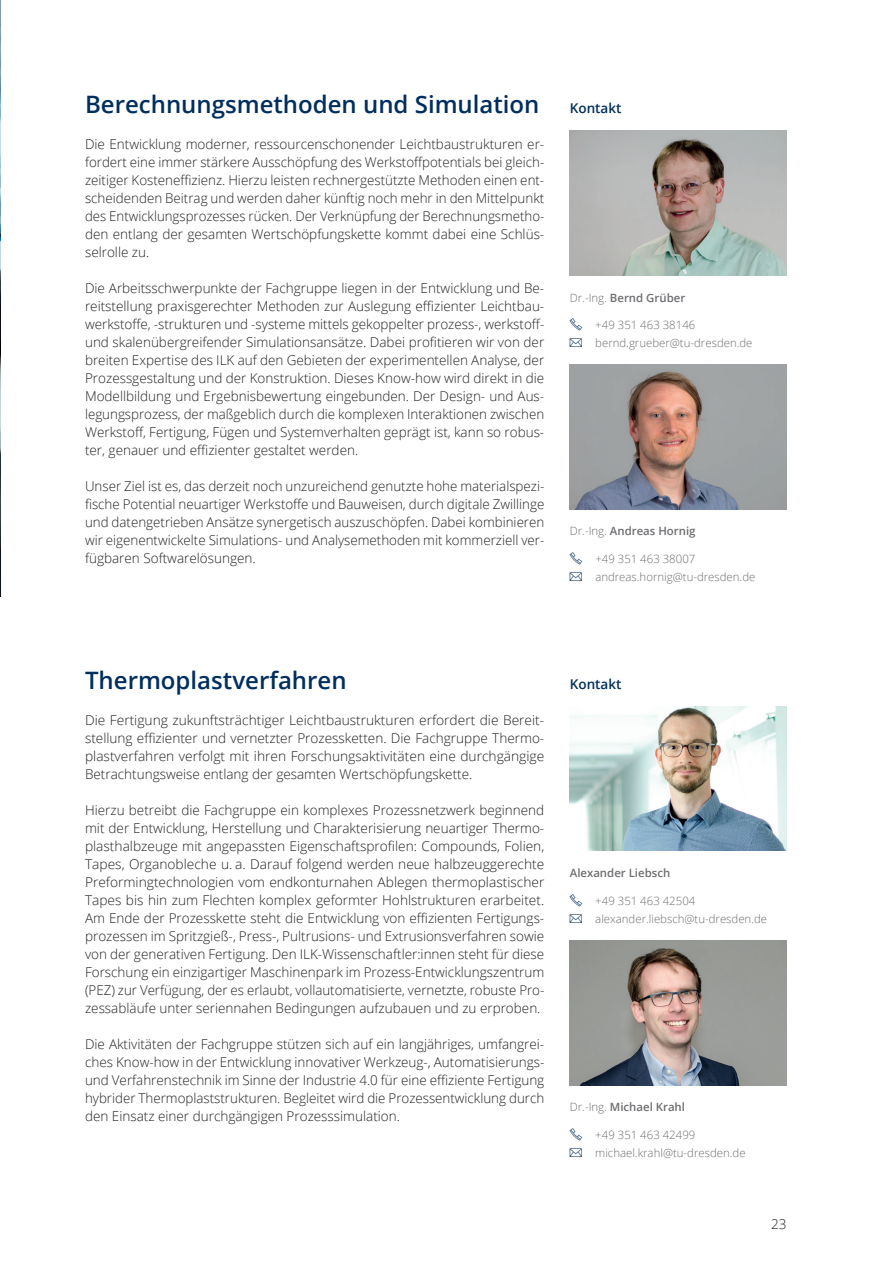
<style>
.page{position:relative;width:893px;height:1263px;background:#fff}
.page>*{position:absolute;margin:0;border:0;box-sizing:border-box;transform-origin:0 0}
.t1{font:600 24px "Open Sans";color:#002e5e}
.t2{font:300 13.5px/18px "Open Sans";color:#231f20;text-align:justify}
.t3{font:600 13.5px "Open Sans";color:#002e5e}
.t4{font:300 11.4px/18px "Open Sans";color:#6c6d70}
.t5{font:600 11.4px "Open Sans";color:#6c6d70}
.s1{font-weight:300}
.s2{font-family:"TUD Iconfont Light";font-weight:400;font-size:13.5px;color:#002e5e}
</style>
<div class="page">
<img style="left:570px;top:131px;width:217px;height:144px">
<img style="left:570px;top:365px;width:217px;height:144px">
<img style="left:570px;top:940px;width:217px;height:145px">
<img style="left:0;top:0;width:1px;height:596px">
<img style="left:569px;top:707px;width:217px;height:144px">
<h1 class="t1" style="left:85px;top:87px;width:456px">Berechnungsmethoden und Simulation</h1>
<p class="t2" style="left:85px;top:134px;width:461px">Die Entwicklung moderner, ressourcenschonender Leichtbaustrukturen er&shy;fordert eine immer stärkere Ausschöpfung des Werkstoffpotentials bei gleich&shy;zeitiger Kosteneffizienz. Hierzu leisten rechnergestützte Methoden einen ent&shy;scheidenden Beitrag und werden daher künftig noch mehr in den Mittelpunkt des Entwicklungsprozesses rücken. Der Verknüpfung der Berechnungsmetho&shy;den entlang der gesamten Wertschöpfungskette kommt dabei eine Schlüs&shy;selrolle zu.</p>
<p class="t2" style="left:85px;top:278px;width:461px">Die Arbeitsschwerpunkte der Fachgruppe liegen in der Entwicklung und Be&shy;reitstellung praxisgerechter Methoden zur Auslegung effizienter Leichtbau&shy;werkstoffe, -strukturen und -systeme mittels gekoppelter prozess-, werkstoff&shy;und skalenübergreifender Simulationsansätze. Dabei profitieren wir von der breiten Expertise des ILK auf den Gebieten der experimentellen Analyse, der Prozessgestaltung und der Konstruktion. Dieses Know-how wird direkt in die Modellbildung und Ergebnisbewertung eingebunden. Der Design- und Aus&shy;legungsprozess, der maßgeblich durch die komplexen Interaktionen zwischen Werkstoff, Fertigung, Fügen und Systemverhalten geprägt ist, kann so robus&shy;ter, genauer und effizienter gestaltet werden.</p>
<p class="t2" style="left:85px;top:476px;width:461px">Unser Ziel ist es, das derzeit noch unzureichend genutzte hohe materialspezi&shy;fische Potential neuartiger Werkstoffe und Bauweisen, durch digitale Zwillinge und datengetrieben Ansätze synergetisch auszuschöpfen. Dabei kombinieren wir eigenentwickelte Simulations- und Analysemethoden mit kommerziell ver&shy;fügbaren Softwarelösungen.</p>
<p class="t3" style="left:570px;top:98px;width:53px">Kontakt</p>
<p class="t5" style="left:570px;top:290px;width:117px"><span class="s1">Dr.-Ing.</span> Bernd Grüber</p>
<p class="t4" style="left:570px;top:315px;width:184px;text-indent:26px">+49 351 463 38146<br><span class="s2">✉</span> bernd.grueber@tu-dresden.de</p>
<p class="t5" style="left:570px;top:523px;width:127px"><span class="s1">Dr.-Ing.</span> Andreas Hornig</p>
<p class="t4" style="left:570px;top:549px;width:187px;text-indent:26px">+49 351 463 38007<br><span class="s2">✉</span> andreas.hornig@tu-dresden.de</p>
<h1 class="t1" style="left:85px;top:663px;width:263px">Thermoplastverfahren</h1>
<p class="t2" style="left:85px;top:710px;width:461px">Die Fertigung zukunftsträchtiger Leichtbaustrukturen erfordert die Bereit&shy;stellung effizienter und vernetzter Prozessketten. Die Fachgruppe Thermo&shy;plastverfahren verfolgt mit ihren Forschungsaktivitäten eine durchgängige Betrachtungsweise entlang der gesamten Wertschöpfungskette.</p>
<p class="t2" style="left:85px;top:800px;width:461px">Hierzu betreibt die Fachgruppe ein komplexes Prozessnetzwerk beginnend mit der Entwicklung, Herstellung und Charakterisierung neuartiger Thermo&shy;plasthalbzeuge mit angepassten Eigenschaftsprofilen: Compounds, Folien, Tapes, Organobleche u. a. Darauf folgend werden neue halbzeuggerechte Preformingtechnologien vom endkonturnahen Ablegen thermoplastischer Tapes bis hin zum Flechten komplex geformter Hohlstrukturen erarbeitet.<br>Am Ende der Prozesskette steht die Entwicklung von effizienten Fertigungs&shy;prozessen im Spritzgieß-, Press-, Pultrusions- und Extrusionsverfahren sowie von der generativen Fertigung. Den ILK-Wissenschaftler:innen steht für diese Forschung ein einzigartiger Maschinenpark im Prozess-Entwicklungszentrum (PEZ) zur Verfügung, der es erlaubt, vollautomatisierte, vernetzte, robuste Pro&shy;zessabläufe unter seriennahen Bedingungen aufzubauen und zu erproben.</p>
<p class="t2" style="left:85px;top:1034px;width:461px">Die Aktivitäten der Fachgruppe stützen sich auf ein langjähriges, umfangrei&shy;ches Know-how in der Entwicklung innovativer Werkzeug-, Automatisierungs&shy;und Verfahrenstechnik im Sinne der Industrie 4.0 für eine effiziente Fertigung hybrider Thermoplaststrukturen. Begleitet wird die Prozessentwicklung durch den Einsatz einer durchgängigen Prozesssimulation.</p>
<p class="t3" style="left:570px;top:674px;width:53px">Kontakt</p>
<p class="t5" style="left:570px;top:865px;width:102px">Alexander Liebsch</p>
<p class="t4" style="left:570px;top:891px;width:199px;text-indent:26px">+49 351 463 42504<br><span class="s2">✉</span> alexander.liebsch@tu-dresden.de</p>
<p class="t5" style="left:570px;top:1099px;width:117px"><span class="s1">Dr.-Ing.</span> Michael Krahl</p>
<p class="t4" style="left:570px;top:1125px;width:177px;text-indent:26px">+49 351 463 42499<br><span class="s2">✉</span> michael.krahl@tu-dresden.de</p>
<p class="t2" style="left:771px;top:1214px;width:17px">23</p>
</div>
